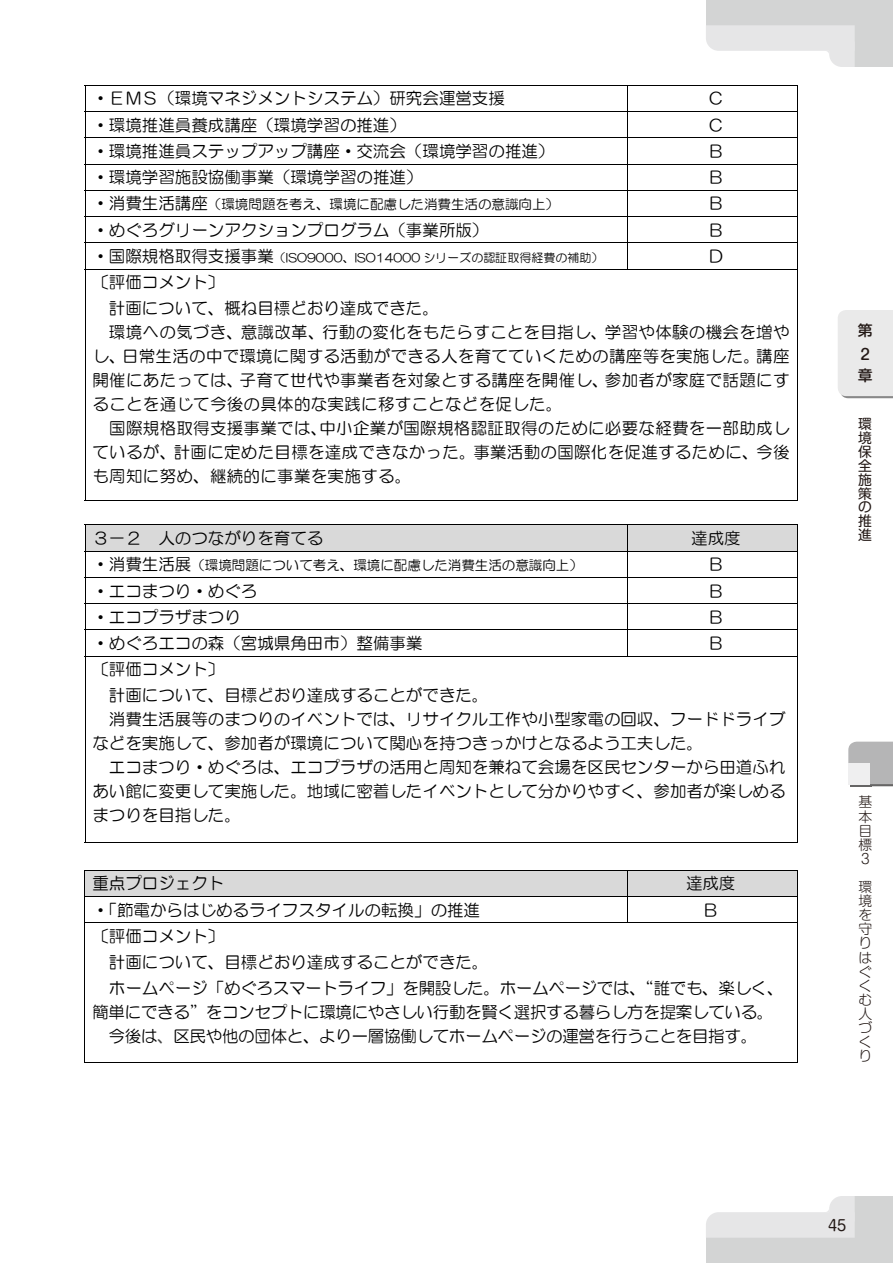
<style>
.page{position:relative;width:893px;height:1263px;background:#fff}
.page>*{position:absolute;margin:0;border:0;box-sizing:border-box;transform-origin:0 0}
.t1{font:16.5px/24px "HG Maru Gothic MPRO";color:#000}
.t2{font:500 14.85px "Shin M Go Pro";color:#231916}
.t3{font:14.85px "Shin M Go Pr 6 N";color:#231916}
.t4{font:300 13.8px "Shin M Go Pro";color:#231916}
.t5{font:13.8px/13.8px "Shin M Go Pro";color:#231916;text-align:justify}
.t6{font:13.5px "HG Maru Gothic MPRO";color:#000}
.t7{font:12px "HG Maru Gothic MPRO";color:#000}
.s1{font-size:16.5px}
.s2{color:#484848}
</style>
<div class="page">
<div style="left:706px;top:0;width:187px;height:67px;background:#d3d4d4"></div>
<svg style="left:706px;top:25px;width:149px;height:42px;background:#eee"></svg>
<div style="left:706px;top:1196px;width:187px;height:67px;background:#d3d4d4"></div>
<svg style="left:706px;top:1196px;width:149px;height:42px;background:#eee"></svg>
<svg style="left:848px;top:742px;width:45px;height:44px;background:#b3b3b4"></svg>
<div style="left:848px;top:763px;width:22px;height:21px;background:#efeff0"></div>
<div style="left:838px;top:310px;width:55px;height:88px;background:#eaeaea"></div>
<hr style="left:85px;top:85px;width:543px;height:1px;background:#000">
<hr style="left:628px;top:85px;width:169px;height:1px;background:#000">
<hr style="left:85px;top:111px;width:543px;height:1px;background:#000">
<hr style="left:628px;top:111px;width:169px;height:1px;background:#000">
<hr style="left:85px;top:138px;width:543px;height:1px;background:#000">
<hr style="left:628px;top:138px;width:169px;height:1px;background:#000">
<hr style="left:85px;top:164px;width:543px;height:1px;background:#000">
<hr style="left:628px;top:164px;width:169px;height:1px;background:#000">
<hr style="left:85px;top:190px;width:543px;height:1px;background:#000">
<hr style="left:628px;top:190px;width:169px;height:1px;background:#000">
<hr style="left:85px;top:216px;width:543px;height:1px;background:#000">
<hr style="left:628px;top:216px;width:169px;height:1px;background:#000">
<hr style="left:85px;top:243px;width:543px;height:1px;background:#000">
<hr style="left:628px;top:243px;width:169px;height:1px;background:#000">
<svg style="left:85px;top:86px;width:1px;height:183px"></svg>
<svg style="left:627px;top:86px;width:1px;height:183px"></svg>
<hr style="left:85px;top:269px;width:543px;height:1px;background:#000">
<hr style="left:628px;top:269px;width:169px;height:1px;background:#000">
<svg style="left:797px;top:85px;width:1px;height:185px"></svg>
<hr style="left:85px;top:270px;width:1px;height:231px;background:#000">
<hr style="left:85px;top:500px;width:712px;height:1px;background:#000">
<hr style="left:797px;top:270px;width:1px;height:231px;background:#000">
<div style="left:85px;top:525px;width:542px;height:26px;background:#d9d9d9"></div>
<div style="left:628px;top:525px;width:169px;height:26px;background:#d9d9d9"></div>
<hr style="left:85px;top:525px;width:543px;height:1px;background:#000">
<hr style="left:628px;top:525px;width:169px;height:1px;background:#000">
<hr style="left:85px;top:551px;width:543px;height:1px;background:#000">
<hr style="left:628px;top:551px;width:169px;height:1px;background:#000">
<hr style="left:85px;top:577px;width:543px;height:1px;background:#000">
<hr style="left:628px;top:577px;width:169px;height:1px;background:#000">
<hr style="left:85px;top:603px;width:543px;height:1px;background:#000">
<hr style="left:628px;top:603px;width:169px;height:1px;background:#000">
<hr style="left:85px;top:630px;width:543px;height:1px;background:#000">
<hr style="left:628px;top:630px;width:169px;height:1px;background:#000">
<svg style="left:85px;top:526px;width:1px;height:130px"></svg>
<svg style="left:627px;top:526px;width:1px;height:130px"></svg>
<hr style="left:85px;top:656px;width:543px;height:1px;background:#000">
<hr style="left:628px;top:656px;width:169px;height:1px;background:#000">
<svg style="left:797px;top:525px;width:1px;height:132px"></svg>
<hr style="left:85px;top:657px;width:1px;height:186px;background:#000">
<hr style="left:85px;top:842px;width:712px;height:1px;background:#000">
<hr style="left:797px;top:657px;width:1px;height:186px;background:#000">
<div style="left:85px;top:871px;width:542px;height:25px;background:#d9d9d9"></div>
<div style="left:628px;top:871px;width:169px;height:25px;background:#d9d9d9"></div>
<hr style="left:85px;top:870px;width:543px;height:1px;background:#000">
<hr style="left:628px;top:870px;width:169px;height:1px;background:#000">
<hr style="left:85px;top:896px;width:543px;height:1px;background:#000">
<hr style="left:628px;top:896px;width:169px;height:1px;background:#000">
<svg style="left:627px;top:871px;width:1px;height:52px"></svg>
<hr style="left:85px;top:923px;width:543px;height:1px;background:#000">
<hr style="left:628px;top:923px;width:169px;height:1px;background:#000">
<svg style="left:797px;top:870px;width:1px;height:53px"></svg>
<hr style="left:85px;top:923px;width:1px;height:140px;background:#000">
<hr style="left:85px;top:1062px;width:712px;height:1px;background:#000">
<hr style="left:797px;top:923px;width:1px;height:140px;background:#000">
<p class="t1" style="left:92px;top:86px;width:414px">・ＥＭＳ（環境マネジメントシステム）研究会運営支援</p>
<p class="t1" style="left:710px;top:86px;width:14px">C</p>
<p class="t1" style="left:92px;top:113px;width:315px">・環境推進員養成講座（環境学習の推進）</p>
<p class="t1" style="left:710px;top:113px;width:14px">C</p>
<p class="t1" style="left:92px;top:139px;width:463px">・環境推進員ステップアップ講座・交流会（環境学習の推進）</p>
<p class="t1" style="left:710px;top:139px;width:14px">B</p>
<p class="t1" style="left:92px;top:165px;width:332px">・環境学習施設協働事業（環境学習の推進）</p>
<p class="t1" style="left:710px;top:165px;width:14px">B</p>
<p class="t6" style="left:92px;top:198px;width:468px"><span class="s1">・消費生活講座</span>（環境問題を考え、環境に配慮した消費生活の意識向上）</p>
<p class="t1" style="left:710px;top:191px;width:14px">B</p>
<p class="t1" style="left:92px;top:218px;width:397px">・めぐろグリーンアクションプログラム（事業所版）</p>
<p class="t1" style="left:710px;top:218px;width:14px">B</p>
<p class="t7" style="left:92px;top:252px;width:512px"><span class="s1">・国際規格取得支援事業</span>（ISO9000、ISO14000 シリーズの認証取得経費の補助）</p>
<p class="t1" style="left:709px;top:244px;width:15px">D</p>
<p class="t1" style="left:109px;top:269px;width:331px;line-height:26px;text-indent:-16px">〔評価コメント〕<br>計画について、概ね目標どおり達成できた。</p>
<p class="t1" style="left:92px;top:320px;width:699px;text-align:justify;text-indent:16px">環境への気づき、意識改革、行動の変化をもたらすことを目指し、学習や体験の機会を増やし、日常生活の中で環境に関する活動ができる人を育てていくための講座等を実施した。講座開催にあたっては、子育て世代や事業者を対象とする講座を開催し、参加者が家庭で話題にすることを通じて今後の具体的な実践に移すことなどを促した。</p>
<p class="t1" style="left:92px;top:416px;width:699px;text-align:justify;text-indent:17px">国際規格取得支援事業では、中小企業が国際規格認証取得のために必要な経費を一部助成しているが、計画に定めた目標を達成できなかった。事業活動の国際化を促進するために、今後も周知に努め、継続的に事業を実施する。</p>
<p class="t1" style="left:92px;top:526px;width:232px">３－２ 人のつながりを育てる</p>
<p class="t1" style="left:691px;top:526px;width:51px">達成度</p>
<p class="t6" style="left:92px;top:559px;width:492px"><span class="s1">・消費生活展</span>（環境問題について考え、環境に配慮した消費生活の意識向上）</p>
<p class="t1" style="left:710px;top:552px;width:14px">B</p>
<p class="t1" style="left:92px;top:578px;width:166px">・エコまつり・めぐろ</p>
<p class="t1" style="left:710px;top:578px;width:14px">B</p>
<p class="t1" style="left:92px;top:605px;width:150px">・エコプラザまつり</p>
<p class="t1" style="left:710px;top:605px;width:14px">B</p>
<p class="t1" style="left:92px;top:631px;width:332px">・めぐろエコの森（宮城県角田市）整備事業</p>
<p class="t1" style="left:710px;top:631px;width:14px">B</p>
<p class="t1" style="left:109px;top:656px;width:381px;line-height:26px;text-indent:-16px">〔評価コメント〕<br>計画について、目標どおり達成することができた。</p>
<p class="t1" style="left:92px;top:707px;width:695px;text-indent:16px">消費生活展等のまつりのイベントでは、リサイクル工作や小型家電の回収、フードドライブなどを実施して、参加者が環境について関心を持つきっかけとなるよう工夫した。</p>
<p class="t1" style="left:92px;top:755px;width:695px;text-align:justify;text-indent:16px">エコまつり・めぐろは、エコプラザの活用と周知を兼ねて会場を区民センターから田道ふれあい館に変更して実施した。地域に密着したイベントとして分かりやすく、参加者が楽しめるまつりを目指した。</p>
<p class="t1" style="left:92px;top:871px;width:133px">重点プロジェクト</p>
<p class="t1" style="left:686px;top:871px;width:51px">達成度</p>
<p class="t1" style="left:92px;top:898px;width:389px">・「節電からはじめるライフスタイルの転換」の推進</p>
<p class="t1" style="left:705px;top:898px;width:14px">B</p>
<p class="t1" style="left:109px;top:923px;width:676px;line-height:25.8px;text-indent:-16px">〔評価コメント〕<br>計画について、目標どおり達成することができた。<br>ホームページ「めぐろスマートライフ」を開設した。ホームページでは、“誰でも、楽しく、</p>
<p class="t1" style="left:92px;top:999px;width:682px;text-align:center">簡単にできる”をコンセプトに環境にやさしい行動を賢く選択する暮らし方を提案している。今後は<span class="s2">、</span>区民や他の団体と、より一層協働してホームページの運営を行うことを目指す。</p>
<p class="t2" style="left:858px;top:319px;width:16px">第</p>
<p class="t2" style="left:858px;top:342px;width:16px">２</p>
<p class="t2" style="left:858px;top:363px;width:16px">章</p>
<p class="t5" style="left:858px;top:416px;width:15px">環境保全施策の推進</p>
<p class="t4" style="left:858px;top:791px;width:15px">基</p>
<p class="t4" style="left:858px;top:805px;width:15px">本</p>
<p class="t4" style="left:858px;top:819px;width:15px">目</p>
<p class="t4" style="left:858px;top:833px;width:15px">標</p>
<p class="t4" style="left:858px;top:848px;width:15px">３</p>
<p class="t4" style="left:858px;top:876px;width:15px">環</p>
<p class="t4" style="left:858px;top:890px;width:15px">境</p>
<p class="t4" style="left:858px;top:904px;width:15px">を</p>
<p class="t4" style="left:858px;top:918px;width:15px">守</p>
<p class="t4" style="left:858px;top:932px;width:15px">り</p>
<p class="t4" style="left:858px;top:946px;width:15px">は</p>
<p class="t4" style="left:858px;top:960px;width:15px">ぐ</p>
<p class="t4" style="left:858px;top:974px;width:15px">く</p>
<p class="t4" style="left:858px;top:988px;width:15px">む</p>
<p class="t4" style="left:858px;top:1003px;width:15px">人</p>
<p class="t4" style="left:858px;top:1017px;width:15px">づ</p>
<p class="t4" style="left:858px;top:1031px;width:15px">く</p>
<p class="t4" style="left:858px;top:1045px;width:15px">り</p>
<p class="t3" style="left:828px;top:1213px;width:20px">45</p>
</div>
